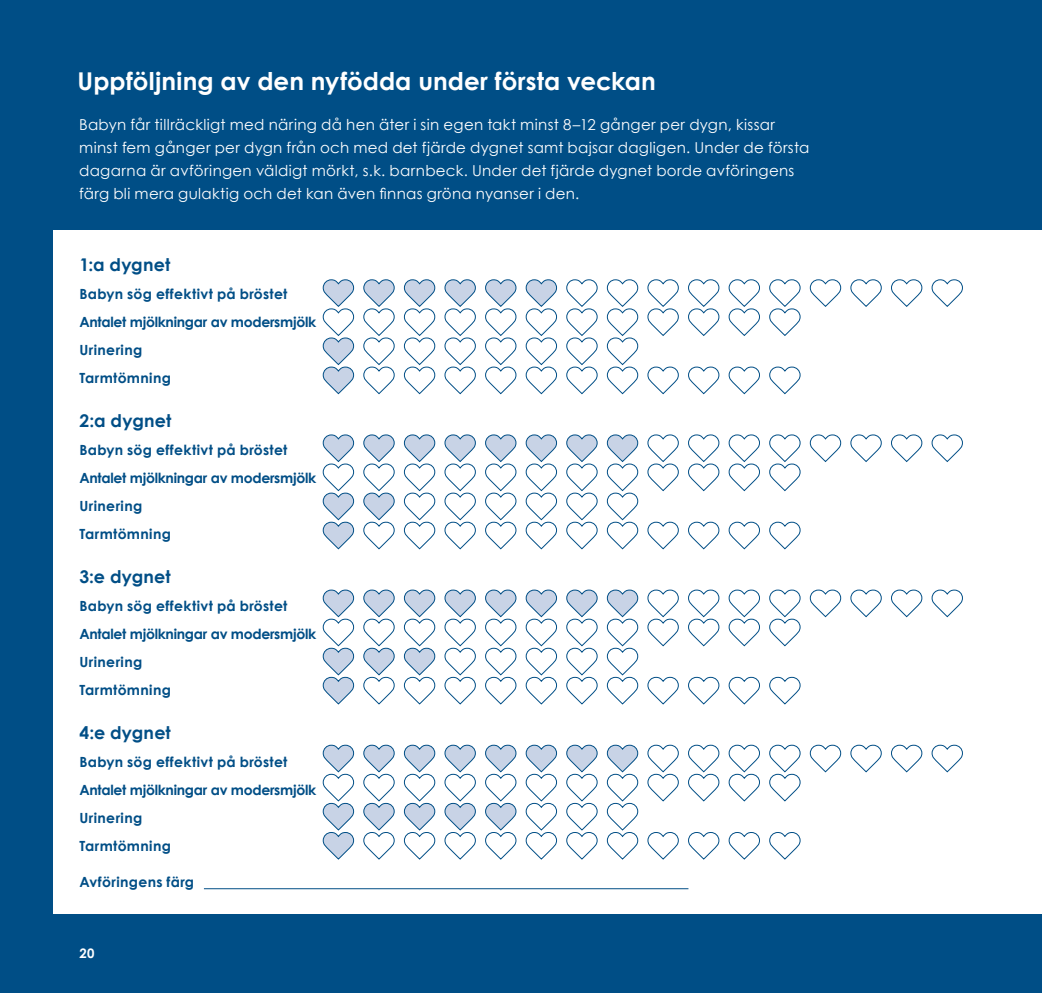
<style>
.page{position:relative;width:1042px;height:993px;background:#fff}
.page>*{position:absolute;margin:0;border:0;box-sizing:border-box;transform-origin:0 0}
.OTSIKKO_18{font:700 24.5px "Century Gothic";letter-spacing:.005em;color:#fff}
.VÄLIOTSIKKO{font:700 17.5px "Century Gothic";letter-spacing:.01em;color:#004e86}
.VÄLIOTSIKKO-2{font:15.05px/22.8px "Century Gothic";letter-spacing:.02em;color:#fff}
.VÄLIOTSIKKO-3{font:700 14px "Century Gothic";letter-spacing:-.02em;color:#004e86}
.VÄLIOTSIKKO-4{font:700 14px "Century Gothic";letter-spacing:.01em;color:#004e86}
.vauvataulukko{font:700 14px "Century Gothic";letter-spacing:.025em;color:#004e86}
.VÄLIOTSIKKO-5{font:700 14px "Century Gothic";letter-spacing:.03em;color:#004e86}
.t1{font:700 13.12px "Century Gothic";color:#fff}
</style>
<div class="page">
<div style="left:0;top:0;width:1042px;height:992px;background:#004e86"></div>
<div style="left:53px;top:229px;width:989px;height:684px;background:#fff"></div>
<hr style="left:204px;top:888px;width:484px;height:1px;background:#004e86">
<svg style="left:810px;top:279px;width:31px;height:28px"></svg>
<svg style="left:850px;top:279px;width:31px;height:28px"></svg>
<svg style="left:891px;top:279px;width:31px;height:28px"></svg>
<svg style="left:931px;top:279px;width:32px;height:28px"></svg>
<svg style="left:647px;top:279px;width:32px;height:57px"></svg>
<svg style="left:688px;top:279px;width:31px;height:57px"></svg>
<svg style="left:729px;top:279px;width:31px;height:57px"></svg>
<svg style="left:769px;top:279px;width:31px;height:57px"></svg>
<svg style="left:323px;top:279px;width:31px;height:115px"></svg>
<svg style="left:363px;top:279px;width:32px;height:115px"></svg>
<svg style="left:404px;top:279px;width:31px;height:115px"></svg>
<svg style="left:444px;top:279px;width:32px;height:115px"></svg>
<svg style="left:485px;top:279px;width:31px;height:115px"></svg>
<svg style="left:526px;top:279px;width:31px;height:115px"></svg>
<svg style="left:566px;top:279px;width:31px;height:115px"></svg>
<svg style="left:607px;top:279px;width:31px;height:115px"></svg>
<svg style="left:647px;top:366px;width:32px;height:28px"></svg>
<svg style="left:688px;top:366px;width:31px;height:28px"></svg>
<svg style="left:729px;top:366px;width:31px;height:28px"></svg>
<svg style="left:769px;top:366px;width:31px;height:28px"></svg>
<svg style="left:810px;top:434px;width:31px;height:28px"></svg>
<svg style="left:850px;top:434px;width:31px;height:28px"></svg>
<svg style="left:891px;top:434px;width:31px;height:28px"></svg>
<svg style="left:931px;top:434px;width:32px;height:28px"></svg>
<svg style="left:647px;top:434px;width:32px;height:57px"></svg>
<svg style="left:688px;top:434px;width:31px;height:57px"></svg>
<svg style="left:729px;top:434px;width:31px;height:57px"></svg>
<svg style="left:769px;top:434px;width:31px;height:57px"></svg>
<svg style="left:323px;top:434px;width:31px;height:115px"></svg>
<svg style="left:363px;top:434px;width:32px;height:115px"></svg>
<svg style="left:404px;top:434px;width:31px;height:115px"></svg>
<svg style="left:444px;top:434px;width:32px;height:115px"></svg>
<svg style="left:485px;top:434px;width:31px;height:115px"></svg>
<svg style="left:526px;top:434px;width:31px;height:115px"></svg>
<svg style="left:566px;top:434px;width:31px;height:115px"></svg>
<svg style="left:607px;top:434px;width:31px;height:115px"></svg>
<svg style="left:647px;top:521px;width:32px;height:28px"></svg>
<svg style="left:688px;top:521px;width:31px;height:28px"></svg>
<svg style="left:729px;top:521px;width:31px;height:28px"></svg>
<svg style="left:769px;top:521px;width:31px;height:28px"></svg>
<svg style="left:810px;top:589px;width:31px;height:28px"></svg>
<svg style="left:850px;top:589px;width:31px;height:28px"></svg>
<svg style="left:891px;top:589px;width:31px;height:28px"></svg>
<svg style="left:931px;top:589px;width:32px;height:28px"></svg>
<svg style="left:647px;top:589px;width:32px;height:57px"></svg>
<svg style="left:688px;top:589px;width:31px;height:57px"></svg>
<svg style="left:729px;top:589px;width:31px;height:57px"></svg>
<svg style="left:769px;top:589px;width:31px;height:57px"></svg>
<svg style="left:323px;top:589px;width:31px;height:115px"></svg>
<svg style="left:363px;top:589px;width:32px;height:115px"></svg>
<svg style="left:404px;top:589px;width:31px;height:115px"></svg>
<svg style="left:444px;top:589px;width:32px;height:115px"></svg>
<svg style="left:485px;top:589px;width:31px;height:115px"></svg>
<svg style="left:526px;top:589px;width:31px;height:115px"></svg>
<svg style="left:566px;top:589px;width:31px;height:115px"></svg>
<svg style="left:607px;top:589px;width:31px;height:115px"></svg>
<svg style="left:647px;top:676px;width:32px;height:28px"></svg>
<svg style="left:688px;top:676px;width:31px;height:28px"></svg>
<svg style="left:729px;top:676px;width:31px;height:28px"></svg>
<svg style="left:769px;top:676px;width:31px;height:28px"></svg>
<svg style="left:810px;top:744px;width:31px;height:28px"></svg>
<svg style="left:850px;top:744px;width:31px;height:28px"></svg>
<svg style="left:891px;top:744px;width:31px;height:28px"></svg>
<svg style="left:931px;top:744px;width:32px;height:28px"></svg>
<svg style="left:647px;top:744px;width:32px;height:57px"></svg>
<svg style="left:688px;top:744px;width:31px;height:57px"></svg>
<svg style="left:729px;top:744px;width:31px;height:57px"></svg>
<svg style="left:769px;top:744px;width:31px;height:57px"></svg>
<svg style="left:323px;top:744px;width:31px;height:115px"></svg>
<svg style="left:363px;top:744px;width:32px;height:115px"></svg>
<svg style="left:404px;top:744px;width:31px;height:115px"></svg>
<svg style="left:444px;top:744px;width:32px;height:115px"></svg>
<svg style="left:485px;top:744px;width:31px;height:115px"></svg>
<svg style="left:526px;top:744px;width:31px;height:115px"></svg>
<svg style="left:566px;top:744px;width:31px;height:115px"></svg>
<svg style="left:607px;top:744px;width:31px;height:115px"></svg>
<svg style="left:647px;top:832px;width:32px;height:27px"></svg>
<svg style="left:688px;top:832px;width:31px;height:27px"></svg>
<svg style="left:729px;top:832px;width:31px;height:27px"></svg>
<svg style="left:769px;top:832px;width:31px;height:27px"></svg>
<p class="OTSIKKO_18" style="left:77px;top:66px;width:580px">Uppföljning av den nyfödda under första veckan</p>
<p class="VÄLIOTSIKKO-2" style="left:79px;top:113px;width:732px">Babyn får tillräckligt med näring då hen äter i sin egen takt minst 8–12 gånger per dygn, kissar minst fem gånger per dygn från och med det fjärde dygnet samt bajsar dagligen. Under de första dagarna är avföringen väldigt mörkt, s.k. barnbeck. Under det fjärde dygnet borde avföringens färg bli mera gulaktig och det kan även finnas gröna nyanser i den.</p>
<p class="VÄLIOTSIKKO" style="left:79px;top:253px;width:92px">1:a dygnet</p>
<p class="VÄLIOTSIKKO-4" style="left:79px;top:285px;width:210px">Babyn sög effektivt på bröstet</p>
<p class="VÄLIOTSIKKO-3" style="left:79px;top:313px;width:238px">Antalet mjölkningar av modersmjölk</p>
<p class="VÄLIOTSIKKO-5" style="left:79px;top:341px;width:64px">Urinering</p>
<p class="vauvataulukko" style="left:79px;top:369px;width:93px">Tarmtömning</p>
<p class="VÄLIOTSIKKO" style="left:79px;top:409px;width:94px">2:a dygnet</p>
<p class="VÄLIOTSIKKO-4" style="left:79px;top:441px;width:210px">Babyn sög effektivt på bröstet</p>
<p class="VÄLIOTSIKKO-3" style="left:79px;top:469px;width:238px">Antalet mjölkningar av modersmjölk</p>
<p class="VÄLIOTSIKKO-5" style="left:79px;top:497px;width:64px">Urinering</p>
<p class="vauvataulukko" style="left:79px;top:525px;width:93px">Tarmtömning</p>
<p class="VÄLIOTSIKKO" style="left:79px;top:565px;width:93px">3:e dygnet</p>
<p class="VÄLIOTSIKKO-4" style="left:79px;top:596px;width:210px">Babyn sög effektivt på bröstet</p>
<p class="VÄLIOTSIKKO-3" style="left:79px;top:624px;width:238px">Antalet mjölkningar av modersmjölk</p>
<p class="VÄLIOTSIKKO-5" style="left:79px;top:652px;width:64px">Urinering</p>
<p class="vauvataulukko" style="left:79px;top:680px;width:93px">Tarmtömning</p>
<p class="VÄLIOTSIKKO" style="left:79px;top:721px;width:93px">4:e dygnet</p>
<p class="VÄLIOTSIKKO-4" style="left:79px;top:752px;width:210px">Babyn sög effektivt på bröstet</p>
<p class="VÄLIOTSIKKO-3" style="left:79px;top:780px;width:238px">Antalet mjölkningar av modersmjölk</p>
<p class="VÄLIOTSIKKO-5" style="left:79px;top:808px;width:64px">Urinering</p>
<p class="vauvataulukko" style="left:79px;top:836px;width:93px">Tarmtömning</p>
<p class="VÄLIOTSIKKO-4" style="left:79px;top:872px;width:116px">Avföringens färg</p>
<p class="t1" style="left:79px;top:944px;width:17px">20</p>
</div>
